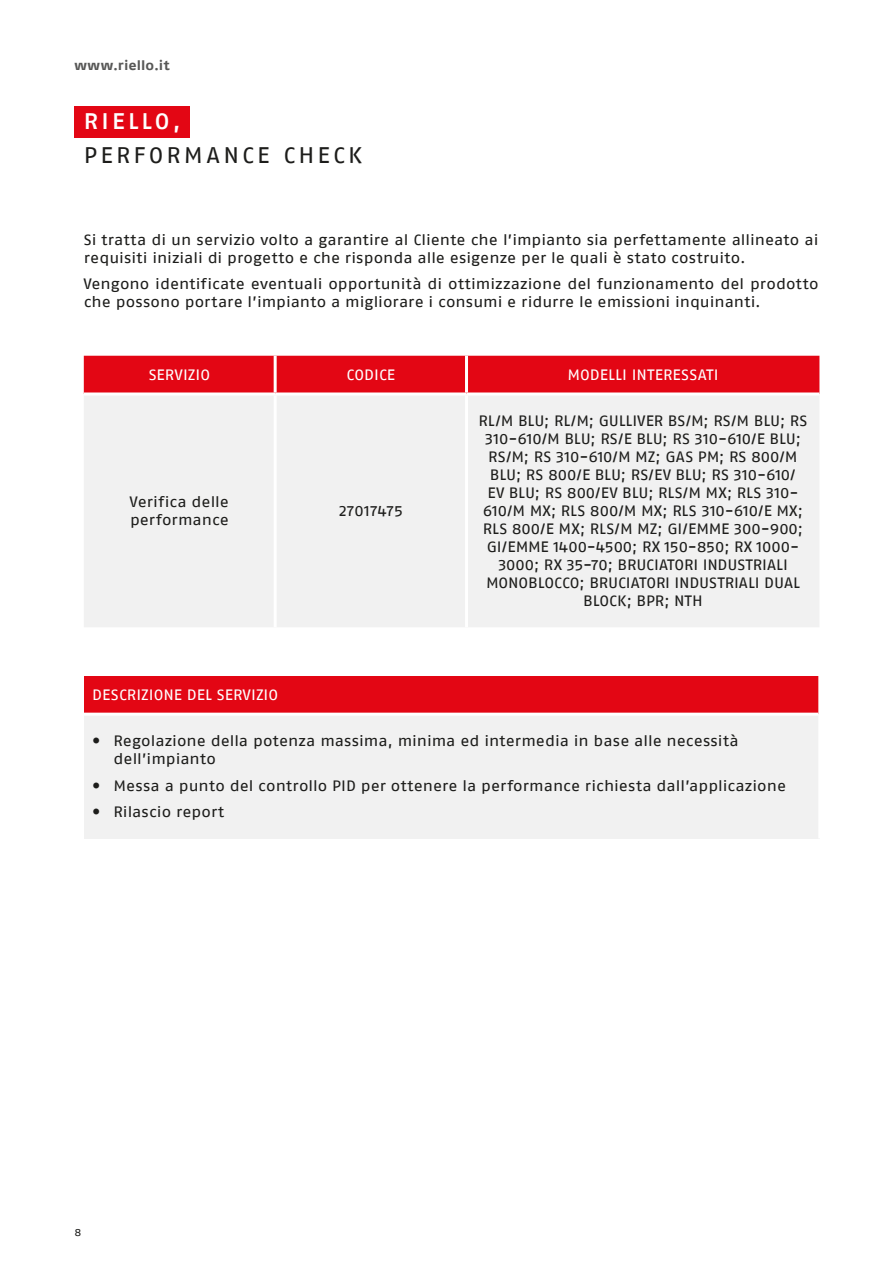
<style>
.page{position:relative;width:893px;height:1263px;background:#fff}
.page>*{position:absolute;margin:0;border:0;box-sizing:border-box;transform-origin:0 0}
.Titolo{font:22.5px "Fago Ex Lf";letter-spacing:.145em;color:#1d1d1b}
.t1{font:500 22.5px "Fago Ex Lf";letter-spacing:.15em;color:#fff}
.Testo_10{font:15px/18px "Fago Ex Lf";color:#1d1d1b}
.Testo_10-2{font:15px "Fago Ex Lf";letter-spacing:.005em;color:#fff}
.t2{font:700 13.5px "Fago Ex Lf";letter-spacing:.01em;color:#575756}
.t3{font:10.5px "Fago Ex Lf";color:#1d1d1b}
</style>
<div class="page">
<div style="left:74px;top:106px;width:116px;height:32px;background:#e30614"></div>
<div style="left:84px;top:356px;width:735px;height:36px;background:#e30614"></div>
<div style="left:84px;top:396px;width:735px;height:231px;background:#f1f1f1"></div>
<hr style="left:274px;top:356px;width:3px;height:36px;background:#fff">
<hr style="left:465px;top:356px;width:3px;height:36px;background:#fff">
<hr style="left:274px;top:395px;width:3px;height:232px;background:#fff">
<hr style="left:465px;top:395px;width:3px;height:232px;background:#fff">
<div style="left:84px;top:676px;width:735px;height:38px;background:#e30614"></div>
<div style="left:84px;top:714px;width:735px;height:124px;background:#f1f1f1"></div>
<hr style="left:84px;top:713px;width:734px;height:3px;background:#fff">
<hr style="left:818px;top:676px;width:3px;height:38px;background:#fff">
<hr style="left:818px;top:714px;width:3px;height:124px;background:#fff">
<p class="t2" style="left:74px;top:57px;width:97px">www.riello.it</p>
<p class="t1" style="left:84px;top:108px;width:98px">RIELLO,</p>
<p class="Titolo" style="left:84px;top:142px;width:280px">PERFORMANCE CHECK</p>
<p class="Testo_10" style="left:84px;top:230px;width:736px">Si tratta di un servizio volto a garantire al Cliente che l’impianto sia perfettamente allineato ai requisiti iniziali di progetto e che risponda alle esigenze per le quali è stato costruito.</p>
<p class="Testo_10" style="left:84px;top:275px;width:736px">Vengono identificate eventuali opportunità di ottimizzazione del funzionamento del prodotto che possono portare l’impianto a migliorare i consumi e ridurre le emissioni inquinanti.</p>
<p class="Testo_10-2" style="left:149px;top:366px;width:63px">SERVIZIO</p>
<p class="Testo_10-2" style="left:346px;top:366px;width:50px">CODICE</p>
<p class="Testo_10-2" style="left:567px;top:366px;width:153px">MODELLI INTERESSATI</p>
<p class="Testo_10" style="left:130px;top:492px;width:100px">Verifica delle performance</p>
<p class="Testo_10" style="left:339px;top:501px;width:66px">27017475</p>
<p class="Testo_10" style="left:479px;top:411px;width:330px;text-align:center">RL/M BLU; RL/M; GULLIVER BS/M; RS/M BLU; RS 310-610/M BLU; RS/E BLU; RS 310-610/E BLU; RS/M; RS 310-610/M MZ; GAS PM; RS 800/M BLU; RS 800/E BLU; RS/EV BLU; RS 310-610/<br>EV BLU; RS 800/EV BLU; RLS/M MX; RLS 310- 610/M MX; RLS 800/M MX; RLS 310-610/E MX; RLS 800/E MX; RLS/M MZ; GI/EMME 300-900; GI/EMME 1400-4500; RX 150-850; RX 1000- 3000; RX 35-70; BRUCIATORI INDUSTRIALI MONOBLOCCO; BRUCIATORI INDUSTRIALI DUAL BLOCK; BPR; NTH</p>
<p class="Testo_10-2" style="left:92px;top:686px;width:187px">DESCRIZIONE DEL SERVIZIO</p>
<p class="Testo_10" style="left:114px;top:732px;width:627px">Regolazione della potenza massima, minima ed intermedia in base alle necessità dell’impianto</p>
<p class="Testo_10" style="left:114px;top:776px;width:674px">Messa a punto del controllo PID per ottenere la performance richiesta dall’applicazione</p>
<p class="Testo_10" style="left:114px;top:803px;width:112px">Rilascio report</p>
<p class="t3" style="left:74px;top:1226px;width:8px">8</p>
</div>
